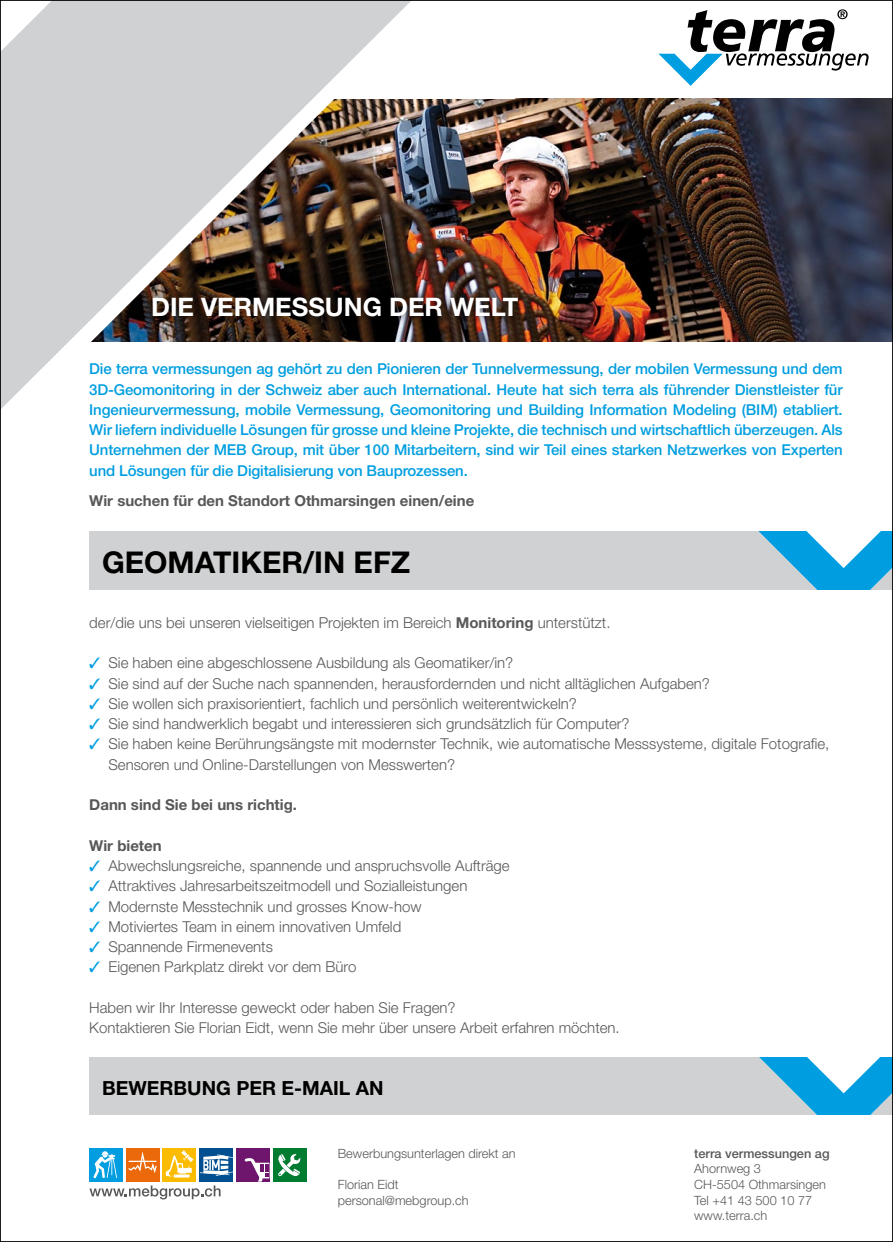
<style>
.page{position:relative;width:893px;height:1242px;background:#fff}
.page>*{position:absolute;margin:0;border:0;box-sizing:border-box;transform-origin:0 0}
.t1{font:700 30px "Helvetica Neue";color:#000}
.t2{font:700 25.5px "Helvetica Neue";color:#fff}
.t3{font:700 19.5px "Helvetica Neue";color:#000}
.t4{font:300 15px/20.2px "Helvetica Neue";color:#58585a}
.t5{font:500 15px/20.2px "Helvetica Neue";letter-spacing:-.01em;color:#009ee0;text-align:justify}
.t6{font:700 15px "Helvetica Neue";color:#58585a}
.t7{font:300 12.75px/15.5px "Helvetica Neue";color:#58585a}
.t8{font:500 12.75px "Helvetica Neue";color:#58585a}
.s1{font-weight:700}
.s2{color:#009ee0}
</style>
<div class="page">
<div style="left:89px;top:1056px;width:804px;height:59px;background:#d0d1d2"></div>
<svg style="left:747px;top:1056px;width:144px;height:59px"></svg>
<div style="left:89px;top:531px;width:804px;height:59px;background:#d0d1d2"></div>
<svg style="left:758px;top:531px;width:133px;height:59px"></svg>
<img style="left:412px;top:99px;width:479px;height:242px">
<svg style="left:658px;top:9px;width:211px;height:77px"></svg>
<div style="left:143px;top:288px;width:384px;height:38px;background:#000;opacity:.75"></div>
<svg style="left:2px;top:2px;width:410px;height:406px;fill:#d0d1d2"></svg>
<div style="left:89px;top:1148px;width:33px;height:33px;background:#009ee0"></div>
<svg style="left:93px;top:1151px;width:24px;height:27px"></svg>
<div style="left:126px;top:1148px;width:33px;height:33px;background:#eb690b"></div>
<svg style="left:128px;top:1151px;width:29px;height:23px"></svg>
<div style="left:163px;top:1148px;width:33px;height:33px;background:#fabb00"></div>
<hr style="left:174px;top:1174px;width:16px;height:3px;background:#fff">
<svg style="left:166px;top:1150px;width:28px;height:26px"></svg>
<div style="left:236px;top:1148px;width:33px;height:33px;background:#6e156e"></div>
<svg style="left:244px;top:1158px;width:25px;height:23px"></svg>
<div style="left:200px;top:1148px;width:33px;height:33px;background:#005091"></div>
<svg style="left:200px;top:1154px;width:33px;height:22px"></svg>
<div style="left:273px;top:1148px;width:33px;height:33px;background:#007c30"></div>
<svg style="left:278px;top:1154px;width:23px;height:22px"></svg>
<svg style="left:89px;top:1185px;width:132px;height:14px"></svg>
<h2 class="t2" style="left:151px;top:291px;width:369px">DIE VERMESSUNG DER WELT</h2>
<p class="t5" style="left:89px;top:359px;width:755px">Die terra vermessungen ag gehört zu den Pionieren der Tunnelvermessung, der mobilen Vermessung und dem 3D-Geomonitoring in der Schweiz aber auch International. Heute hat sich terra als führender Dienstleister für Ingenieurvermessung, mobile Vermessung, Geomonitoring und Building Information Modeling (BIM) etabliert.<br>Wir liefern individuelle Lösungen für grosse und kleine Projekte, die technisch und wirtschaftlich überzeugen. Als Unternehmen der MEB Group, mit über 100 Mitarbeitern, sind wir Teil eines starken Netzwerkes von Experten und Lösungen für die Digitalisierung von Bauprozessen.</p>
<p class="t6" style="left:89px;top:492px;width:387px">Wir suchen für den Standort Othmarsingen einen/eine</p>
<h1 class="t1" style="left:102px;top:543px;width:310px">GEOMATIKER/IN EFZ</h1>
<p class="t4" style="left:89px;top:612px;width:523px">der/die uns bei unseren vielseitigen Projekten im Bereich <span class="s1">Monitoring</span> unterstützt.</p>
<p class="t4" style="left:89px;top:652px;width:425px"><span class="s2">✓</span> Sie haben eine abgeschlossene Ausbildung als Geomatiker/in?</p>
<p class="t4" style="left:89px;top:673px;width:622px"><span class="s2">✓</span> Sie sind auf der Suche nach spannenden, herausfordernden und nicht alltäglichen Aufgaben?</p>
<p class="t4" style="left:89px;top:693px;width:489px"><span class="s2">✓</span> Sie wollen sich praxisorientiert, fachlich und persönlich weiterentwickeln?</p>
<p class="t4" style="left:89px;top:713px;width:542px"><span class="s2">✓</span> Sie sind handwerklich begabt und interessieren sich grundsätzlich für Computer?</p>
<p class="t4" style="left:108px;top:733px;width:722px;text-indent:-19px"><span class="s2">✓</span> Sie haben keine Berührungsängste mit modernster Technik, wie automatische Messsysteme, digitale Fotografie,<br>Sensoren und Online-Darstellungen von Messwerten?</p>
<p class="t6" style="left:89px;top:795px;width:209px">Dann sind Sie bei uns richtig.</p>
<p class="t6" style="left:89px;top:836px;width:74px">Wir bieten</p>
<p class="t4" style="left:89px;top:855px;width:422px"><span class="s2">✓</span> Abwechslungsreiche, spannende und anspruchsvolle Aufträge</p>
<p class="t4" style="left:89px;top:875px;width:380px"><span class="s2">✓</span> Attraktives Jahresarbeitszeitmodell und Sozialleistungen</p>
<p class="t4" style="left:89px;top:895px;width:334px"><span class="s2">✓</span> Modernste Messtechnik und grosses Know-how</p>
<p class="t4" style="left:89px;top:916px;width:313px"><span class="s2">✓</span> Motiviertes Team in einem innovativen Umfeld</p>
<p class="t4" style="left:89px;top:936px;width:185px"><span class="s2">✓</span> Spannende Firmenevents</p>
<p class="t4" style="left:89px;top:956px;width:269px"><span class="s2">✓</span> Eigenen Parkplatz direkt vor dem Büro</p>
<p class="t4" style="left:89px;top:997px;width:532px">Haben wir Ihr Interesse geweckt oder haben Sie Fragen?<br>Kontaktieren Sie Florian Eidt, wenn Sie mehr über unsere Arbeit erfahren möchten.</p>
<h3 class="t3" style="left:102px;top:1075px;width:283px">BEWERBUNG PER E-MAIL AN</h3>
<p class="t7" style="left:338px;top:1145px;width:179px">Bewerbungsunterlagen direkt an</p>
<p class="t7" style="left:338px;top:1176px;width:132px">Florian Eidt personal@mebgroup.ch</p>
<p class="t8" style="left:694px;top:1145px;width:137px">terra vermessungen ag</p>
<p class="t7" style="left:694px;top:1161px;width:133px">Ahornweg 3<br>CH-5504 Othmarsingen<br>Tel +41 43 500 10 77 www.terra.ch</p>
</div>
